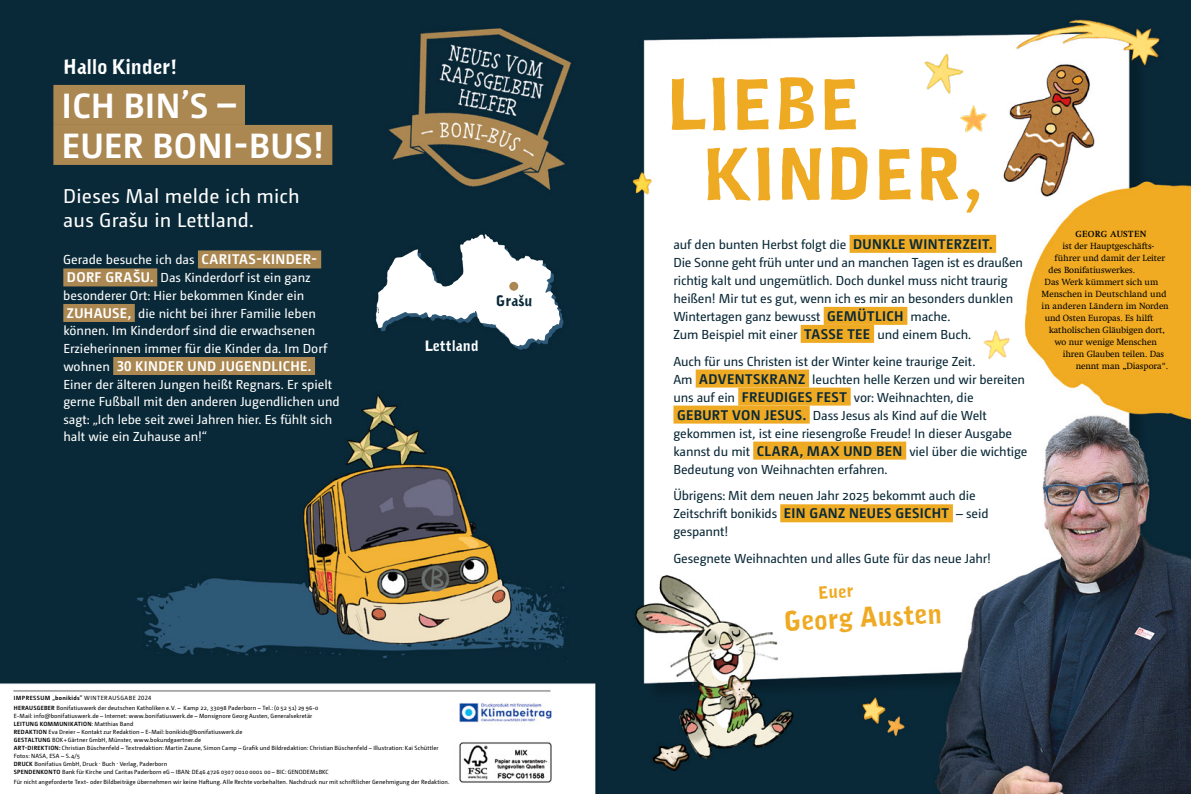
<style>
.page{position:relative;width:1191px;height:794px;background:#fff}
.page>*{position:absolute;margin:0;border:0;box-sizing:border-box;transform-origin:0 0}
.t1{font:70px/70px "Naima";color:#efaa23}
.t2{font:700 35px/40px "Camingo Dos Pro";letter-spacing:.015em;color:#fff}
.t3{font:26.6px "Naima";color:#efaa23}
.t4{font:20px/24px "Camingo Dos Pro";letter-spacing:.01em;color:#fff}
.t5{font:20px "Naima";letter-spacing:-.01em;color:#fff}
.t6{font:17.3px "Naima";color:#efaa23}
.t7{font:14.4px "Naima";color:#fff}
.t8{font:14.4px "Naima";color:#092837}
.t9{font:700 14px "Camingo Dos Pro";letter-spacing:.025em;color:#fff}
.t10{font:13px/18px "Camingo Dos Pro";letter-spacing:-.01em;color:#092837}
.t11{font:13px/17.7px "Camingo Dos Pro";color:#fff}
.t12{font:9px "Swift Com";letter-spacing:-.01em;color:#000}
.t13{font:9px "Swift Com";letter-spacing:.01em;color:#000}
.t14{font:700 9px "Swift Com";letter-spacing:.035em;color:#000}
.t15{font:6px/8px "Camingo Dos Pro";letter-spacing:.015em;color:#000}
.s1{font-weight:700;font-size:14px}
.s2{font-weight:400;font-size:13px}
.s3{font-weight:700}
</style>
<div class="page">
<img style="left:0;top:0;width:1191px;height:794px">
<div style="left:198px;top:250px;width:123px;height:18px;background:#ab8751"></div>
<div style="left:63px;top:268px;width:94px;height:18px;background:#ab8751"></div>
<div style="left:63px;top:304px;width:72px;height:18px;background:#ab8751"></div>
<div style="left:113px;top:357px;width:202px;height:18px;background:#ab8751"></div>
<div style="left:53px;top:85px;width:192px;height:40px;background:#ab8751"></div>
<div style="left:53px;top:125px;width:279px;height:40px;background:#ab8751"></div>
<div style="left:849px;top:235px;width:147px;height:18px;background:#efaa23"></div>
<div style="left:823px;top:307px;width:84px;height:18px;background:#efaa23"></div>
<div style="left:800px;top:325px;width:74px;height:18px;background:#efaa23"></div>
<div style="left:695px;top:369px;width:114px;height:18px;background:#efaa23"></div>
<div style="left:738px;top:387px;width:112px;height:18px;background:#efaa23"></div>
<div style="left:673px;top:405px;width:136px;height:18px;background:#efaa23"></div>
<div style="left:753px;top:441px;width:153px;height:18px;background:#efaa23"></div>
<div style="left:780px;top:504px;width:173px;height:18px;background:#efaa23"></div>
<img style="left:624px;top:558px;width:182px;height:216px">
<img style="left:1011px;top:12px;width:147px;height:56px">
<img style="left:914px;top:51px;width:52px;height:48px">
<img style="left:853px;top:694px;width:52px;height:47px">
<img style="left:629px;top:164px;width:29px;height:48px">
<svg style="left:376px;top:234px;width:187px;height:115px"></svg>
<div style="left:509px;top:282px;width:9px;height:9px;background:#ab8751;border-radius:50%"></div>
<img style="left:952px;top:99px;width:45px;height:38px">
<img style="left:980px;top:316px;width:33px;height:48px">
<h3 class="t5" style="left:63px;top:54px;width:116px">Hallo Kinder!</h3>
<h2 class="t2" style="left:62px;top:85px;width:264px">ICH BIN’S –<br>EUER BONI-BUS!</h2>
<h3 class="t4" style="left:63px;top:184px;width:238px">Dieses Mal melde ich mich aus Grašu in Lettland.</h3>
<p class="t11" style="left:63px;top:251px;width:265px">Gerade besuche ich das <span class="s1">CARITAS-KINDER-DORF GRAŠU.</span> Das Kinderdorf ist ein ganz besonderer Ort: Hier bekommen Kinder ein <span class="s1">ZUHAUSE,</span> die nicht bei ihrer Familie leben können. Im Kinderdorf sind die erwachsenen Erzieherinnen immer für die Kinder da. Im Dorf</p>
<h3 class="t9" style="left:63px;top:358px;width:250px"><span class="s2">wohnen</span> 30 KINDER UND JUGENDLICHE.</h3>
<h3 class="t11" style="left:63px;top:375px;width:278px">Einer der älteren Jungen heißt Regnars. Er spielt gerne Fußball mit den anderen Jugendlichen und sagt: „Ich lebe seit zwei Jahren hier. Es fühlt sich halt wie ein Zuhause an!“</h3>
<h3 class="t7" style="left:425px;top:337px;width:55px">Lettland</h3>
<h3 class="t8" style="left:496px;top:292px;width:38px">Grašu</h3>
<p class="t15" style="left:14px;top:693px;width:306px;line-height:10px"><span class="s3">IMPRESSUM „bonikids“</span> WINTERAUSGABE 2024<br><span class="s3">HERAUSGEBER</span> Bonifatiuswerk der deutschen Katholiken e.V. – Kamp 22, 33098 Paderborn – Tel.: (0 52 51) 29 96-0</p>
<p class="t15" style="left:14px;top:712px;width:426px">E-Mail: info@bonifatiuswerk.de – Internet: www.bonifatiuswerk.de – Monsignore Georg Austen, Generalsekretär<br><span class="s3">LEITUNG KOMMUNIKATION</span>: Matthias Band<br><span class="s3">REDAKTION</span> Eva Dreier – Kontakt zur Redaktion – E-Mail: bonikids@bonifatiuswerk.de<br><span class="s3">GESTALTUNG</span> BOK+Gärtner GmbH, Münster, www.bokundgaertner.de<br><span class="s3">ART-DIREKTION:</span> Christian Büschenfeld – Textredaktion: Martin Zaune, Simon Camp – Grafik und Bildredaktion: Christian Büschenfeld – Illustration: Kai Schüttler Fotos: NASA, ESA – S.4/5<br><span class="s3">DRUCK</span> Bonifatius GmbH, Druck . Buch . Verlag, Paderborn<br><span class="s3">SPENDENKONTO</span> Bank für Kirche und Caritas Paderborn eG – IBAN: DE46 4726 0307 0010 0001 00 – BIC: GENODEM1BKC</p>
<p class="t15" style="left:14px;top:778px;width:437px">Für nicht angeforderte Text- oder Bildbeiträge übernehmen wir keine Haftung. Alle Rechte vorbehalten. Nachdruck nur mit schriftlicher Genehmigung der Redaktion.</p>
<h1 class="t1" style="left:702px;top:69px;width:284px;text-indent:-36px">LIEBE<br>KINDER,</h1>
<p class="t10" style="left:673px;top:235px;width:351px">auf den bunten Herbst folgt die <span class="s1">DUNKLE WINTERZEIT.<br></span>Die Sonne geht früh unter und an manchen Tagen ist es draußen richtig kalt und ungemütlich. Doch dunkel muss nicht traurig heißen! Mir tut es gut, wenn ich es mir an besonders dunklen Wintertagen ganz bewusst <span class="s1">GEMÜTLICH</span> mache.<br>Zum Beispiel mit einer <span class="s1">TASSE TEE</span> und einem Buch.</p>
<p class="t10" style="left:673px;top:352px;width:355px">Auch für uns Christen ist der Winter keine traurige Zeit.<br>Am <span class="s1">ADVENTSKRANZ</span> leuchten helle Kerzen und wir bereiten uns auf ein <span class="s1">FREUDIGES FEST</span> vor: Weihnachten, die <span class="s1">GEBURT VON JESUS.</span> Dass Jesus als Kind auf die Welt gekommen ist, ist eine riesengroße Freude! In dieser Ausgabe kannst du mit <span class="s1">CLARA, MAX UND BEN</span> viel über die wichtige Bedeutung von Weihnachten erfahren.</p>
<h3 class="t10" style="left:673px;top:487px;width:316px">Übrigens: Mit dem neuen Jahr 2025 bekommt auch die<br>Zeitschrift bonikids <span class="s1">EIN GANZ NEUES GESICHT</span> – seid gespannt!</h3>
<h3 class="t10" style="left:673px;top:549px;width:319px">Gesegnete Weihnachten und alles Gute für das neue Jahr!</h3>
<h3 class="t6" style="left:817px;top:581px;width:37px;rotate:-3deg">Euer</h3>
<h3 class="t3" style="left:782px;top:605px;width:160px;rotate:-3deg">Georg Austen</h3>
<h3 class="t14" style="left:1075px;top:229px;width:72px">GEORG AUSTEN</h3>
<h3 class="t12" style="left:1062px;top:241px;width:93px">ist der Hauptgeschäfts-</h3>
<h3 class="t12" style="left:1054px;top:253px;width:112px">führer und damit der Leiter</h3>
<h3 class="t12" style="left:1048px;top:265px;width:88px">des Bonifatiuswerkes.</h3>
<h3 class="t12" style="left:1044px;top:277px;width:115px">Das Werk kümmert sich um</h3>
<h3 class="t13" style="left:1041px;top:289px;width:126px">Menschen in Deutschland und</h3>
<h3 class="t13" style="left:1041px;top:301px;width:129px">in anderen Ländern im Norden</h3>
<h3 class="t12" style="left:1044px;top:313px;width:110px">und Osten Europas. Es hilft</h3>
<h3 class="t12" style="left:1048px;top:325px;width:118px">katholischen Gläubigen dort,</h3>
<h3 class="t12" style="left:1054px;top:337px;width:104px">wo nur wenige Menschen</h3>
<h3 class="t12" style="left:1062px;top:349px;width:103px">ihren Glauben teilen. Das</h3>
<h3 class="t12" style="left:1075px;top:361px;width:94px">nennt man „Diaspora“.</h3>
</div>
